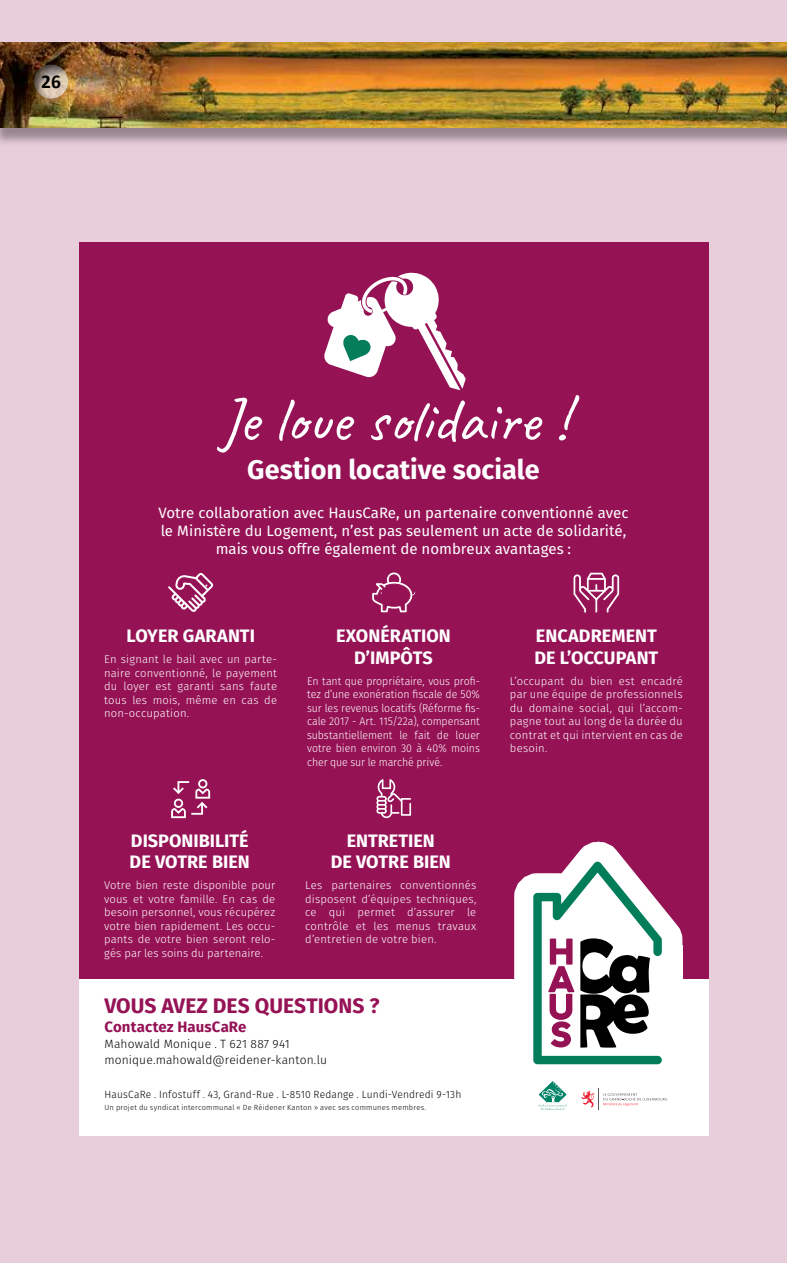
<style>
.page{position:relative;width:787px;height:1263px;background:#e8cddb}
.page>*{position:absolute;margin:0;border:0;box-sizing:border-box;transform-origin:0 0}
.t1{font:63px "Caveat";color:#fff}
.t2{font:700 27px "Fira Sans";color:#fff}
.t3{font:700 21px "Fira Sans";color:#951255}
.t4{font:700 19.5px "Calibri";color:#000}
.t5{font:700 18px/21.6px "Fira Sans";color:#fff;text-align:center}
.t6{font:15px/18px "Fira Sans";color:#fff;text-align:center}
.t7{font:700 15px "Fira Sans";letter-spacing:.005em;color:#951255}
.t8{font:300 12px/16px "Fira Sans";letter-spacing:.01em;color:#000}
.t9{font:300 11.25px/13.5px "Fira Sans";letter-spacing:.01em;color:#fff;text-align:justify}
.t10{font:300 11.25px/13.5px "Fira Sans";letter-spacing:.01em;color:#fff;text-align:justify;scale:.94 1}
.t11{font:300 10.5px "Fira Sans";letter-spacing:.015em;color:#000}
.t12{font:300 7.5px "Fira Sans";letter-spacing:.02em;color:#000}
</style>
<div class="page">
<div style="left:79px;top:243px;width:629px;height:892px;background:#fff"></div>
<div style="left:79px;top:243px;width:629px;height:736px;background:#951255"></div>
<svg style="left:514px;top:841px;width:169px;height:259px"></svg>
<svg style="left:538px;top:1081px;width:29px;height:29px"></svg>
<svg style="left:533px;top:861px;width:130px;height:204px"></svg>
<svg style="left:581px;top:1088px;width:86px;height:22px"></svg>
<svg style="left:324px;top:273px;width:141px;height:117px"></svg>
<svg style="left:168px;top:573px;width:45px;height:39px"></svg>
<svg style="left:371px;top:572px;width:45px;height:41px"></svg>
<svg style="left:573px;top:572px;width:47px;height:41px"></svg>
<svg style="left:376px;top:779px;width:35px;height:39px"></svg>
<svg style="left:171px;top:779px;width:39px;height:39px"></svg>
<div style="left:0;top:45px;width:787px;height:101px;background:#000;opacity:.35"></div>
<img style="left:0;top:43px;width:786px;height:85px">
<hr style="left:786px;top:43px;width:1px;height:85px;background:#fff">
<div style="left:33px;top:63px;width:37px;height:37px;background:#000;opacity:.75"></div>
<h3 class="t4" style="left:41px;top:67px;width:21px">26</h3>
<h1 class="t1" style="left:219px;top:380px;width:350px">Je loue solidaire !</h1>
<h2 class="t2" style="left:247px;top:447px;width:294px">Gestion locative sociale</h2>
<h3 class="t6" style="left:158px;top:503px;width:471px">Votre collaboration avec HausCaRe, un partenaire conventionné avec le Ministère du Logement, n’est pas seulement un acte de solidarité, mais vous offre également de nombreux avantages :</h3>
<h3 class="t5" style="left:126px;top:624px;width:130px">LOYER GARANTI</h3>
<p class="t9" style="left:104px;top:652px;width:174px">En signant le bail avec un parte&shy;naire conventionné, le payement du loyer est garanti sans faute tous les mois, même en cas de non-occupation.</p>
<h3 class="t5" style="left:130px;top:828px;width:122px;text-align:left">DISPONIBILITÉ<br>DE VOTRE BIEN</h3>
<p class="t9" style="left:104px;top:878px;width:172px">Votre bien reste disponible pour vous et votre famille. En cas de besoin personnel, vous récupérez votre bien rapidement. Les occu&shy;pants de votre bien seront relo&shy;gés par les soins du partenaire.</p>
<h3 class="t5" style="left:336px;top:624px;width:116px">EXONÉRATION<br>D’IMPÔTS</h3>
<p class="t10" style="left:307px;top:674px;width:185px">En tant que propriétaire, vous profi&shy;tez d’une exonération fiscale de 50% sur les revenus locatifs (Réforme fis&shy;cale 2017 - Art. 115/22a), compensant substantiellement le fait de louer votre bien environ 30 à 40% moins cher que sur le marché privé.</p>
<h3 class="t5" style="left:331px;top:828px;width:122px">ENTRETIEN<br>DE VOTRE BIEN</h3>
<p class="t9" style="left:305px;top:878px;width:172px">Les partenaires conventionnés disposent d’équipes techniques, ce qui permet d’assurer le contrôle et les menus travaux d’entretien de votre bien.</p>
<h3 class="t3" style="left:104px;top:988px;width:276px">VOUS AVEZ DES QUESTIONS ?</h3>
<h3 class="t7" style="left:104px;top:1014px;width:143px">Contactez HausCaRe</h3>
<p class="t8" style="left:104px;top:1036px;width:224px">Mahowald Monique . T 621 887 941 monique.mahowald@reidener-kanton.lu</p>
<p class="t11" style="left:104px;top:1087px;width:358px">HausCaRe . Infostuff . 43, Grand-Rue . L-8510 Redange . Lundi-Vendredi 9-13h</p>
<p class="t12" style="left:104px;top:1102px;width:323px">Un projet du syndicat intercommunal « De Réidener Kanton » avec ses communes membres.</p>
<h3 class="t5" style="left:534px;top:624px;width:125px;text-align:left">ENCADREMENT<br>DE L’OCCUPANT</h3>
<p class="t9" style="left:510px;top:674px;width:174px">L’occupant du bien est encadré par une équipe de professionnels du domaine social, qui l’accom&shy;pagne tout au long de la durée du contrat et qui intervient en cas de besoin.</p>
</div>
